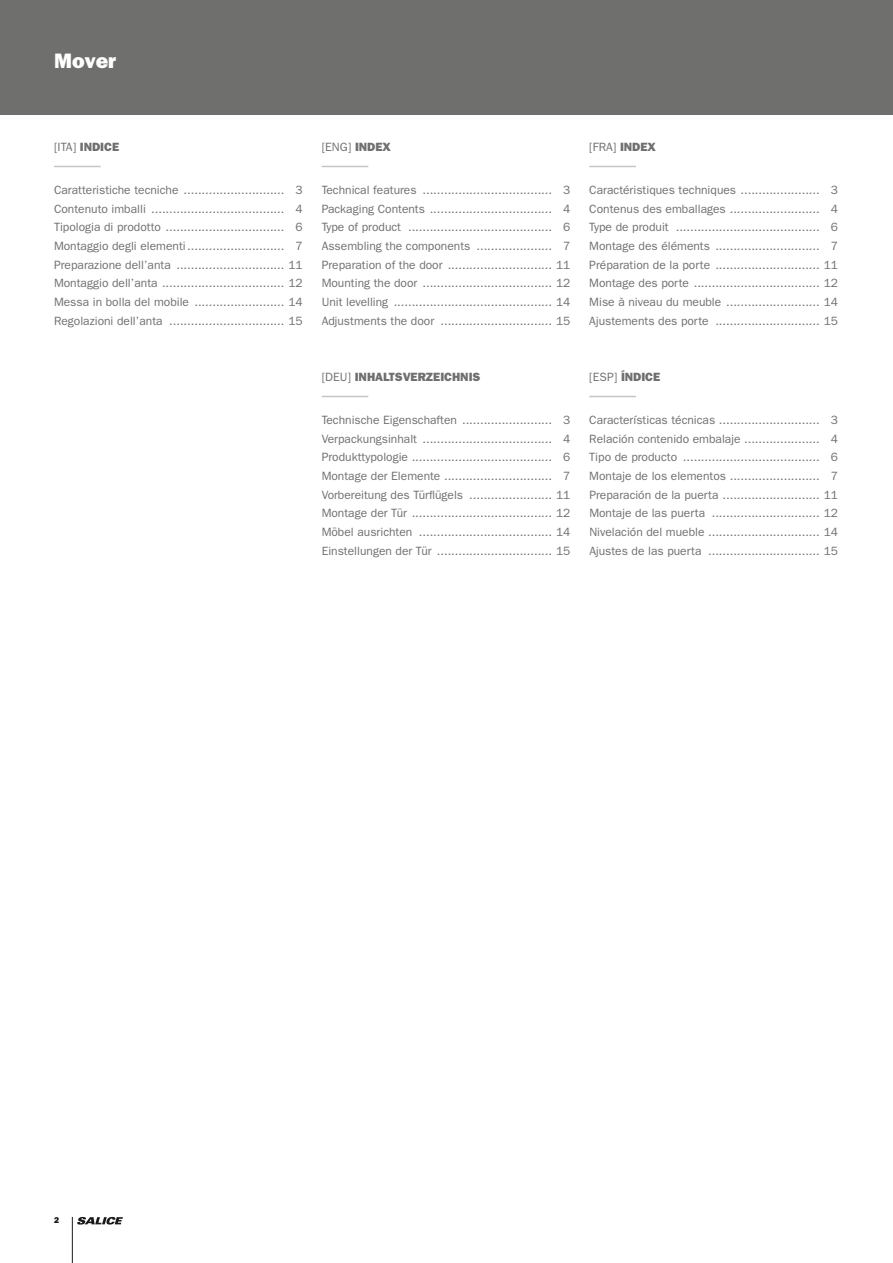
<style>
.page{position:relative;width:893px;height:1263px;background:#fff}
.page>*{position:absolute;margin:0;border:0;box-sizing:border-box;transform-origin:0 0}
.t1{font:21px "ITC Franklin Gothic Std Hvy";color:#fff}
.t2{font:12px/18.6px "ITC Franklin Gothic Std";color:#6f6f6e;text-align:justify}
.t3{font:12px "ITC Franklin Gothic Std Hvy";color:#6f6f6e}
.t4{font:8.55px "ITC Franklin Gothic Std Hvy";color:#1a1a18}
.s1{font-family:"ITC Franklin Gothic Std"}
.s2{font-family:"ITC Franklin Gothic Std Hvy"}
</style>
<div class="page">
<div style="left:0;top:0;width:893px;height:115px;background:#6f6f6e"></div>
<hr style="left:54px;top:166px;width:47px;height:1px;background:#c5c6c6">
<hr style="left:322px;top:166px;width:46px;height:1px;background:#c5c6c6">
<hr style="left:322px;top:396px;width:46px;height:1px;background:#c5c6c6">
<hr style="left:589px;top:166px;width:47px;height:1px;background:#c5c6c6">
<hr style="left:589px;top:396px;width:47px;height:1px;background:#c5c6c6">
<hr style="left:72px;top:1217px;width:1px;height:46px;background:#1a1a18">
<svg style="left:77px;top:1217px;width:46px;height:7px"></svg>
<h1 class="t1" style="left:54px;top:49px;width:64px">Mover</h1>
<p class="t3" style="left:54px;top:140px;width:67px"><span class="s1">[ITA]</span> INDICE</p>
<p class="t2" style="left:54px;top:181px;width:250px">Caratteristiche tecniche ............................ 3<br>Contenuto imballi ..................................... 4<br>Tipologia di prodotto ................................. 6<br>Montaggio degli elementi........................... 7<br>Preparazione dell’anta .............................. 11<br>Montaggio dell’anta .................................. 12<br>Messa in bolla del mobile ......................... 14<br>Regolazioni dell’anta ................................ 15</p>
<p class="t2" style="left:322px;top:138px;width:71px">[ENG] <span class="s2">INDEX</span></p>
<p class="t2" style="left:322px;top:181px;width:250px">Technical features .................................... 3<br>Packaging Contents .................................. 4<br>Type of product ........................................ 6<br>Assembling the components ..................... 7<br>Preparation of the door ............................. 11<br>Mounting the door .................................... 12<br>Unit levelling ............................................ 14<br>Adjustments the door ............................... 15</p>
<p class="t3" style="left:322px;top:370px;width:160px"><span class="s1">[DEU]</span> INHALTSVERZEICHNIS</p>
<p class="t2" style="left:322px;top:411px;width:250px">Technische Eigenschaften ......................... 3<br>Verpackungsinhalt .................................... 4<br>Produkttypologie ....................................... 6<br>Montage der Elemente .............................. 7<br>Vorbereitung des Türflügels ....................... 11<br>Montage der Tür ....................................... 12<br>Möbel ausrichten ..................................... 14<br>Einstellungen der Tür ................................ 15</p>
<p class="t2" style="left:589px;top:138px;width:68px">[FRA] <span class="s2">INDEX</span></p>
<p class="t2" style="left:589px;top:181px;width:250px">Caractéristiques techniques ...................... 3<br>Contenus des emballages ......................... 4<br>Type de produit ........................................ 6<br>Montage des éléments ............................. 7<br>Préparation de la porte ............................. 11<br>Montage des porte ................................... 12<br>Mise à niveau du meuble .......................... 14<br>Ajustements des porte ............................. 15</p>
<p class="t3" style="left:589px;top:370px;width:73px"><span class="s1">[ESP]</span> ÍNDICE</p>
<p class="t2" style="left:589px;top:411px;width:250px">Características técnicas ............................ 3<br>Relación contenido embalaje ..................... 4<br>Tipo de producto ...................................... 6<br>Montaje de los elementos ......................... 7<br>Preparación de la puerta ........................... 11<br>Montaje de las puerta .............................. 12<br>Nivelación del mueble ............................... 14<br>Ajustes de las puerta ............................... 15</p>
<p class="t4" style="left:54px;top:1215px;width:7px">2</p>
</div>
